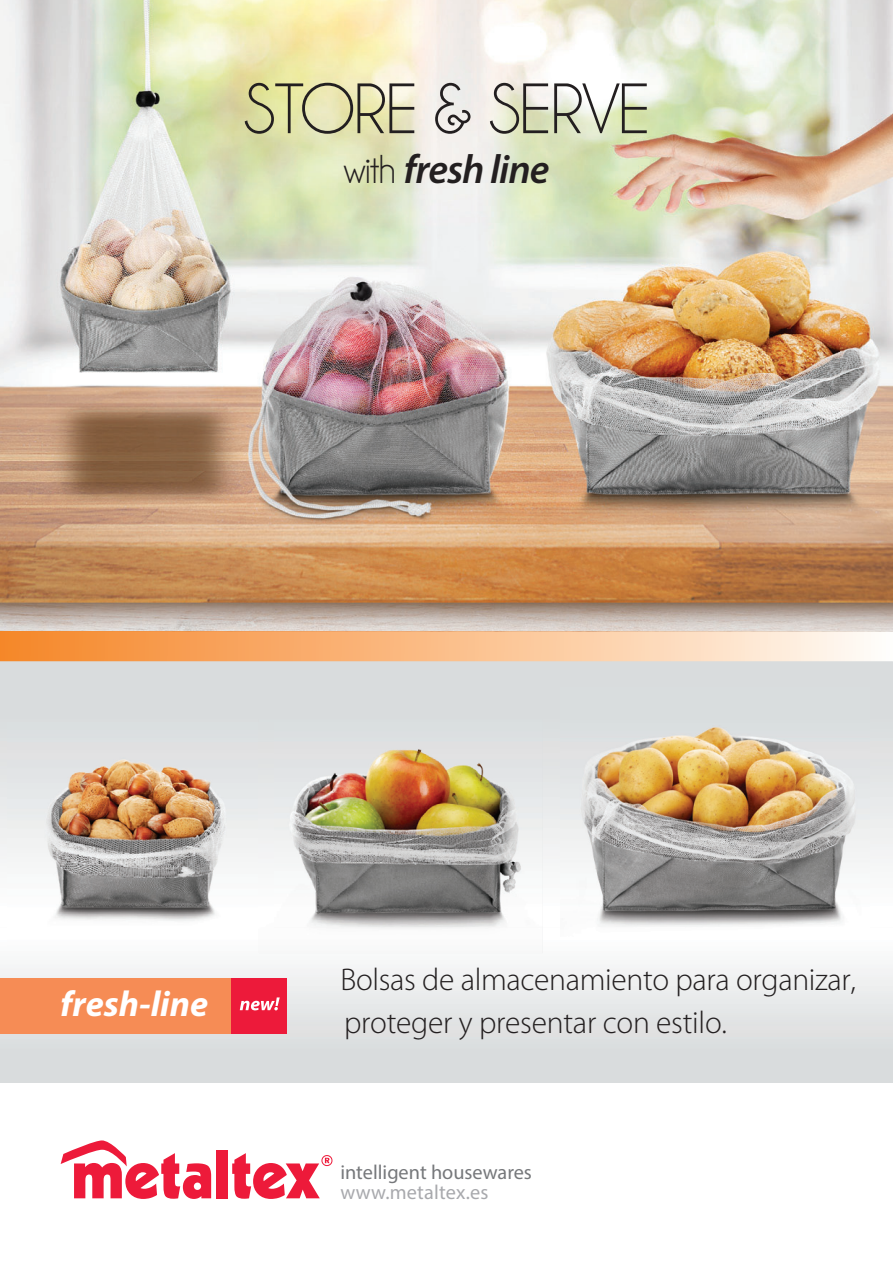
<style>
.page{position:relative;width:893px;height:1263px;background:#fff}
.page>*{position:absolute;margin:0;border:0;box-sizing:border-box;transform-origin:0 0}
.t1{font:72px "Champagne&Limousines";letter-spacing:-.025em;color:#231f20}
.t2{font:italic 600 40.65px "Myriad Pro";letter-spacing:-.025em;color:#231f20}
.t3{font:italic 700 36px "Myriad Pro";color:#fff}
.t4{font:300 31.5px/43.2px "Myriad Pro";letter-spacing:-.01em;color:#231f20}
.t5{font:20.25px "Myriad Pro";color:#76787b}
.t6{font:20.25px "Myriad Pro";letter-spacing:.01em;color:#a8a9ad}
.s1{font-family:"Champagne&Limousines";font-weight:400;font-style:normal}
</style>
<div class="page">
<svg style="left:0;top:661px;width:893px;height:202px;background:#dbddde"></svg>
<svg style="left:0;top:965px;width:893px;height:117px"></svg>
<img style="left:0;top:0;width:840px;height:631px">
<img style="left:840px;top:0;width:53px;height:631px">
<img style="left:560px;top:688px;width:310px;height:239px">
<img style="left:259px;top:718px;width:284px;height:235px">
<img style="left:8px;top:723px;width:265px;height:225px">
<div style="left:0;top:978px;width:259px;height:55px;background:#f68c55"></div>
<div style="left:216px;top:1150px;width:12px;height:48px;background:#ed1a3a"></div>
<svg style="left:61px;top:1140px;width:150px;height:59px"></svg>
<svg style="left:232px;top:1153px;width:100px;height:46px"></svg>
<svg style="left:0;top:632px;width:864px;height:29px;background:#fabd88"></svg>
<img style="left:0;top:631px;width:893px;height:1px">
<div style="left:232px;top:978px;width:55px;height:55px;background:#ed1a3a"></div>
<svg style="left:240px;top:997px;width:40px;height:13px"></svg>
<h1 class="t1" style="left:243px;top:73px;width:409px">STORE &amp; SERVE</h1>
<p class="t2" style="left:344px;top:145px;width:207px"><span class="s1">with</span> fresh line</p>
<p class="t3" style="left:61px;top:982px;width:149px">fresh-line</p>
<p class="t4" style="left:340px;top:960px;width:517px">Bolsas de almacenamiento para organizar, proteger y presentar con estilo.</p>
<p class="t5" style="left:340px;top:1164px;width:193px">intelligent housewares</p>
<p class="t6" style="left:340px;top:1184px;width:150px">www.metaltex.es</p>
</div>
